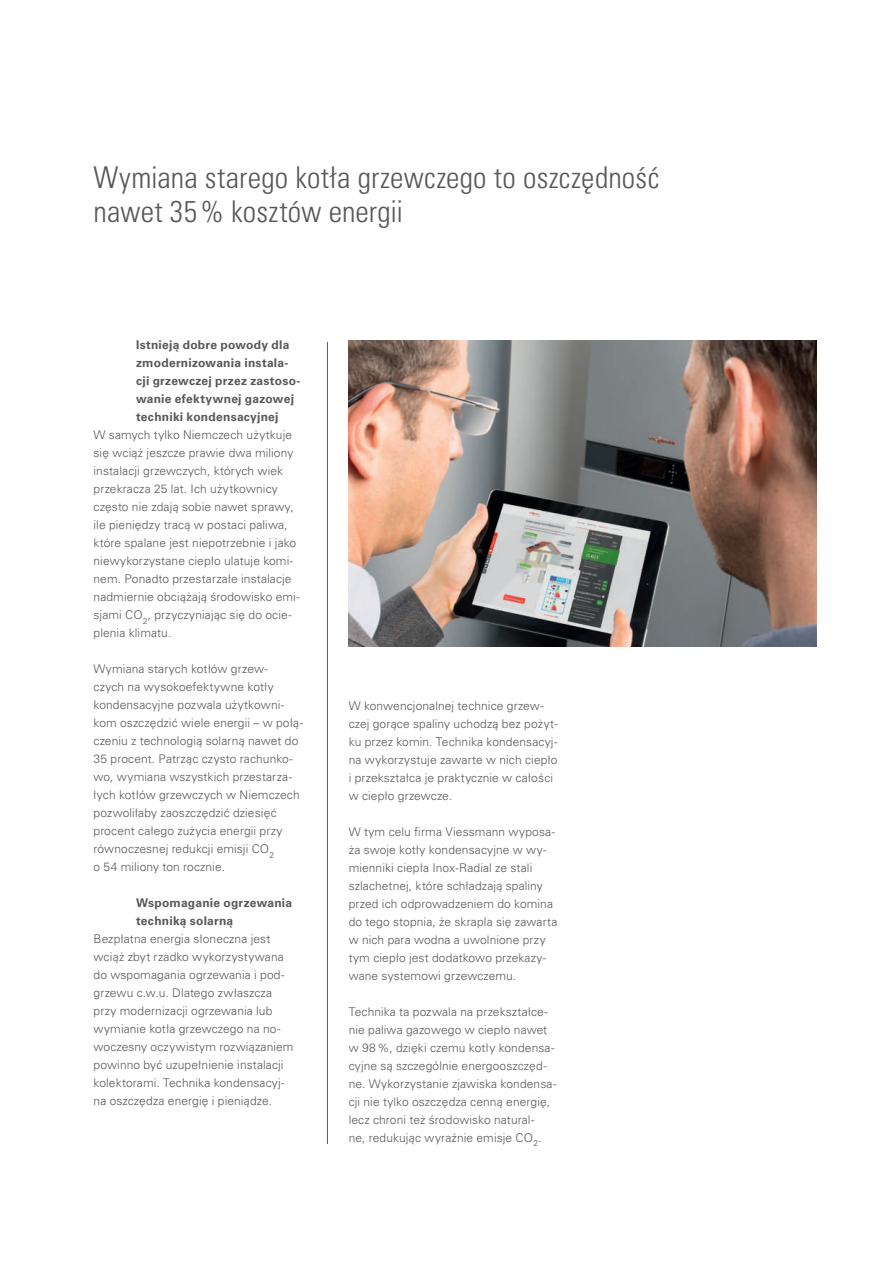
<style>
.page{position:relative;width:893px;height:1263px;background:#fff}
.page>*{position:absolute;margin:0;border:0;box-sizing:border-box;transform-origin:0 0}
.t1{font:30px/34.5px "Univers LTCYR 47 Light Cond";letter-spacing:.01em;color:#57585a}
.t2{font:300 12px/18px "Univers LTCYR 45";letter-spacing:.01em;color:#57585a}
.t3{font:700 12px/18px "Univers LTCYR 65";letter-spacing:.02em;color:#57585a}
</style>
<div class="page">
<img style="left:349px;top:340px;width:467px;height:307px">
<hr style="left:327px;top:342px;width:1px;height:802px;background:#57585a">
<h1 class="t1" style="left:94px;top:158px;width:567px">Wymiana starego kotła grzewczego to oszczędność nawet 35% kosztów energii</h1>
<p class="t3" style="left:136px;top:335px;width:166px">Istnieją dobre powody dla zmodernizowania instala&shy;cji grzewczej przez zastoso&shy;wanie efektywnej gazowej techniki kondensacyjnej</p>
<p class="t2" style="left:94px;top:426px;width:208px">W samych tylko Niemczech użytkuje się wciąż jeszcze prawie dwa miliony instalacji grzewczych, których wiek przekracza 25 lat. Ich użytkownicy często nie zdają sobie nawet sprawy, ile pieniędzy tracą w postaci paliwa, które spalane jest niepotrzebnie i jako niewykorzystane ciepło ulatuje komi&shy;nem. Ponadto przestarzałe instalacje nadmiernie obciążają środowisko emi&shy;sjami CO<sub>2</sub>, przyczyniając się do ocie&shy;plenia klimatu.</p>
<p class="t2" style="left:94px;top:660px;width:211px">Wymiana starych kotłów grzew-<br>czych na wysokoefektywne kotły kondensacyjne pozwala użytkowni&shy;kom oszczędzić wiele energii – w połą&shy;czeniu z technologią solarną nawet do 35 procent. Patrząc czysto rachunko&shy;wo, wymiana wszystkich przestarza&shy;łych kotłów grzewczych w Niemczech pozwoliłaby zaoszczędzić dziesięć procent całego zużycia energii przy równoczesnej redukcji emisji CO<sub>2<br></sub>o 54 miliony ton rocznie.</p>
<p class="t3" style="left:136px;top:893px;width:158px">Wspomaganie ogrzewania techniką solarną</p>
<p class="t2" style="left:94px;top:930px;width:202px">Bezpłatna energia słoneczna jest wciąż zbyt rzadko wykorzystywana do wspomagania ogrzewania i pod&shy;grzewu c.w.u. Dlatego zwłaszcza przy modernizacji ogrzewania lub wymianie kotła grzewczego na no&shy;woczesny oczywistym rozwiązaniem powinno być uzupełnienie instalacji kolektorami. Technika kondensacyj&shy;na oszczędza energię i pieniądze.</p>
<p class="t2" style="left:349px;top:696px;width:210px">W konwencjonalnej technice grzew&shy;czej gorące spaliny uchodzą bez pożyt&shy;ku przez komin. Technika kondensacyj&shy;na wykorzystuje zawarte w nich ciepło i przekształca je praktycznie w całości w ciepło grzewcze.</p>
<p class="t2" style="left:349px;top:822px;width:210px">W tym celu firma Viessmann wyposa&shy;ża swoje kotły kondensacyjne w wy&shy;mienniki ciepła Inox-Radial ze stali szlachetnej, które schładzają spaliny przed ich odprowadzeniem do komina do tego stopnia, że skrapla się zawarta w nich para wodna a uwolnione przy tym ciepło jest dodatkowo przekazy&shy;wane systemowi grzewczemu.</p>
<p class="t2" style="left:349px;top:1002px;width:209px">Technika ta pozwala na przekształce&shy;nie paliwa gazowego w ciepło nawet w 98%, dzięki czemu kotły kondensa&shy;cyjne są szczególnie energooszczęd&shy;ne. Wykorzystanie zjawiska kondensa&shy;cji nie tylko oszczędza cenną energię, lecz chroni też środowisko natural-<br>ne, redukując wyraźnie emisje CO<sub>2</sub>.</p>
</div>
